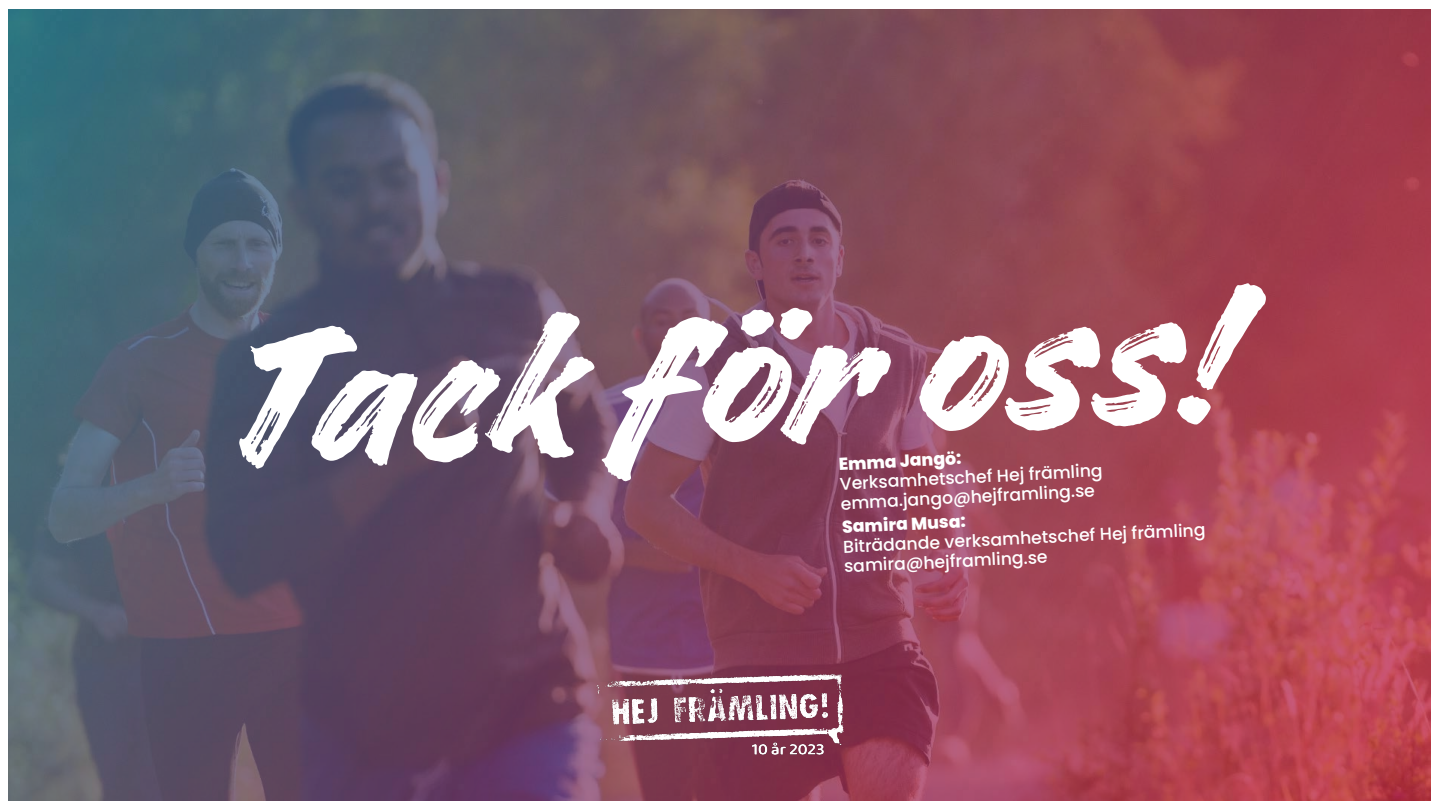
<style>
.page{position:relative;width:1440px;height:810px;background:#fff}
.page>*{position:absolute;margin:0;border:0;box-sizing:border-box;transform-origin:0 0}
.t1{font:225px "Handelson Two";color:#fff}
.t2{font:500 17.25px "Poppins";color:#fff}
.t3{font:800 17.25px "Poppins";color:#fff}
</style>
<div class="page">
<img style="left:9px;top:9px;width:1422px;height:792px">
<img style="left:592px;top:669px;width:256px;height:91px">
<p class="t1" style="left:203px;top:290px;width:1024px;rotate:-3deg">Tack för oss!</p>
<p class="t3" style="left:838px;top:452px;width:124px;rotate:-3deg">Emma Jangö:</p>
<p class="t2" style="left:839px;top:472px;width:265px;rotate:-3deg">Verksamhetschef Hej främling</p>
<p class="t2" style="left:840px;top:491px;width:256px;rotate:-3deg">emma.jango@hejframling.se</p>
<p class="t3" style="left:842px;top:515px;width:125px;rotate:-3deg">Samira Musa:</p>
<p class="t2" style="left:843px;top:535px;width:364px;rotate:-3deg">Biträdande verksamhetschef Hej främling</p>
<p class="t2" style="left:844px;top:555px;width:205px;rotate:-3deg">samira@hejframling.se</p>
</div>
